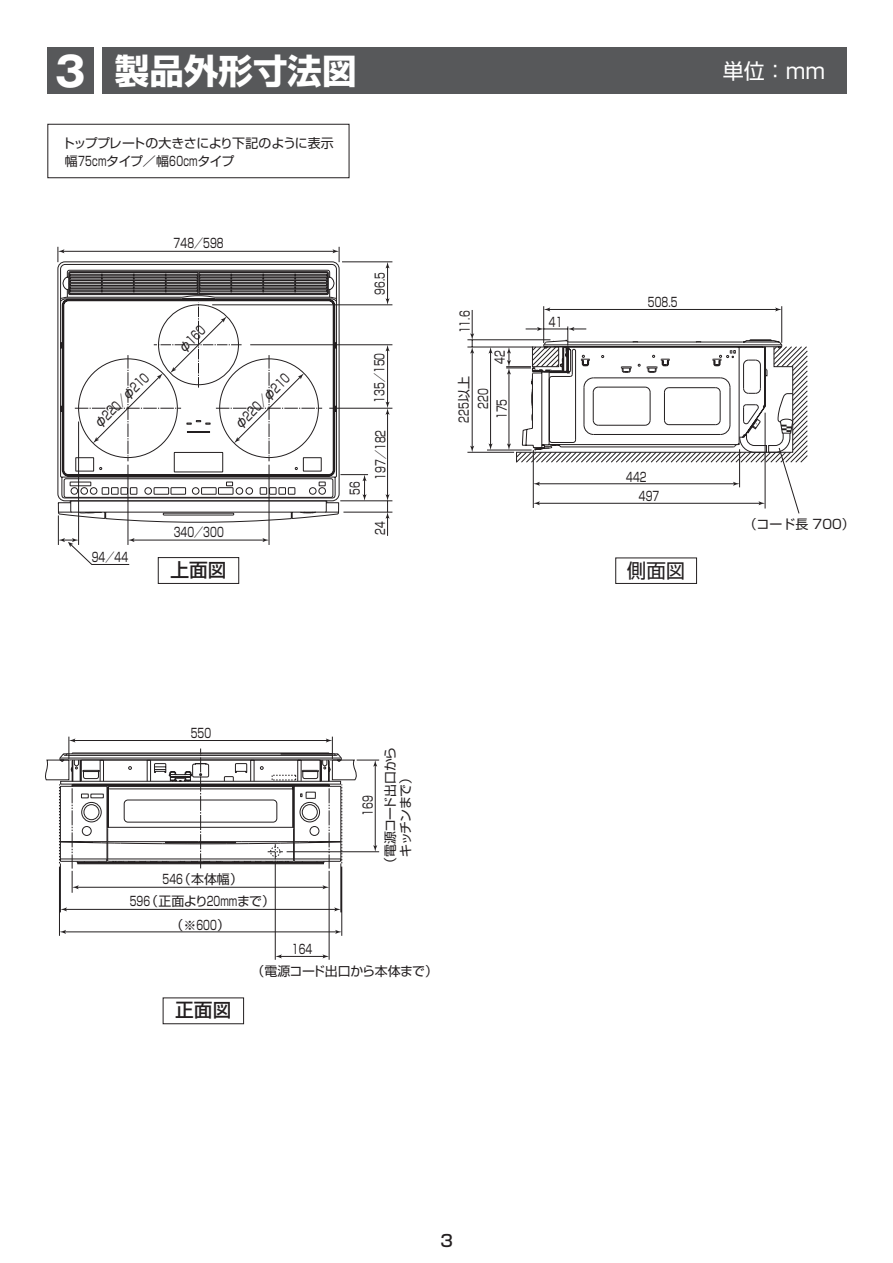
<style>
.page{position:relative;width:893px;height:1263px;background:#fff}
.page>*{position:absolute;margin:0;border:0;box-sizing:border-box;transform-origin:0 0}
.t1{font:700 34.5px "Shin Go";color:#fff}
.t2{font:21px "Shin Go";color:#fff}
.t3{font:19.5px "Shin Go";color:#231f20}
.t4{font:500 18.75px "Shin Go";color:#231f20}
.t5{font:500 16.5px "Shin Go";color:#231f20}
.t6{font:12.9px/19.5px "Shin Go";color:#231f20;scale:.7 1}
.t7{font:12.9px/18px "Shin Go";letter-spacing:-.03em;color:#231f20}
.t8{font:12.9px "Shin Go";color:#231f20}
.t9{font:12.9px/22.4px "Shin Go";letter-spacing:-.02em;color:#231f20;text-align:center;scale:.7 1}
.t10{font:12.75px "Shin Go";color:#231f20;scale:.7 1}
.s1{font-family:"Gothic MB101";font-size:40.5px}
</style>
<div class="page">
<div style="left:47px;top:47px;width:47px;height:47px;background:#57585a"></div>
<div style="left:102px;top:47px;width:744px;height:47px;background:#57585a"></div>
<div style="left:615px;top:558px;width:82px;height:26px;border:1px solid #231f20"></div>
<hr style="left:548px;top:309px;width:228px;height:1px;background:#231f20">
<svg style="left:544px;top:307px;width:6px;height:4px"></svg>
<svg style="left:775px;top:307px;width:6px;height:4px"></svg>
<hr style="left:543px;top:306px;width:1px;height:37px;background:#231f20">
<hr style="left:781px;top:306px;width:1px;height:37px;background:#231f20">
<hr style="left:490px;top:352px;width:1px;height:93px;background:#231f20">
<svg style="left:488px;top:443px;width:4px;height:7px"></svg>
<svg style="left:488px;top:348px;width:4px;height:6px"></svg>
<hr style="left:472px;top:352px;width:1px;height:95px;background:#231f20">
<svg style="left:470px;top:446px;width:4px;height:6px"></svg>
<hr style="left:467px;top:452px;width:47px;height:1px;background:#231f20">
<hr style="left:487px;top:450px;width:44px;height:1px;background:#231f20">
<hr style="left:467px;top:347px;width:66px;height:1px;background:#231f20">
<hr style="left:467px;top:340px;width:83px;height:1px;background:#231f20">
<svg style="left:470px;top:310px;width:4px;height:44px"></svg>
<svg style="left:506px;top:326px;width:301px;height:188px"></svg>
<div style="left:158px;top:557px;width:81px;height:27px;border:1px solid #231f20"></div>
<hr style="left:63px;top:251px;width:271px;height:1px;background:#231f20">
<svg style="left:58px;top:247px;width:6px;height:15px"></svg>
<svg style="left:332px;top:247px;width:8px;height:15px"></svg>
<hr style="left:387px;top:267px;width:1px;height:33px;background:#231f20">
<svg style="left:385px;top:298px;width:4px;height:7px"></svg>
<svg style="left:385px;top:263px;width:4px;height:5px"></svg>
<hr style="left:342px;top:262px;width:50px;height:1px;background:#231f20">
<hr style="left:212px;top:305px;width:180px;height:1px;background:#231f20">
<hr style="left:133px;top:540px;width:131px;height:1px;background:#231f20">
<svg style="left:262px;top:538px;width:7px;height:4px"></svg>
<hr style="left:269px;top:465px;width:1px;height:80px;background:#231f20">
<hr style="left:128px;top:465px;width:1px;height:80px;background:#231f20">
<hr style="left:58px;top:515px;width:1px;height:30px;background:#231f20">
<hr style="left:78px;top:422px;width:1px;height:123px;background:#231f20">
<hr style="left:387px;top:350px;width:1px;height:54px;background:#231f20">
<svg style="left:385px;top:346px;width:4px;height:5px"></svg>
<hr style="left:387px;top:412px;width:1px;height:85px;background:#231f20">
<svg style="left:385px;top:402px;width:4px;height:13px"></svg>
<hr style="left:250px;top:345px;width:142px;height:1px;background:#231f20">
<hr style="left:329px;top:408px;width:63px;height:1px;background:#231f20">
<svg style="left:340px;top:474px;width:28px;height:27px"></svg>
<hr style="left:340px;top:501px;width:52px;height:1px;background:#231f20">
<hr style="left:343px;top:512px;width:49px;height:1px;background:#231f20">
<svg style="left:385px;top:494px;width:4px;height:42px"></svg>
<svg style="left:59px;top:264px;width:280px;height:7px"></svg>
<svg style="left:58px;top:271px;width:281px;height:252px"></svg>
<svg style="left:75px;top:303px;width:247px;height:167px"></svg>
<div style="left:163px;top:998px;width:81px;height:26px;border:1px solid #231f20"></div>
<hr style="left:65px;top:909px;width:271px;height:1px;background:#231f20">
<svg style="left:61px;top:907px;width:6px;height:4px"></svg>
<svg style="left:334px;top:907px;width:6px;height:4px"></svg>
<hr style="left:64px;top:932px;width:273px;height:1px;background:#231f20">
<svg style="left:60px;top:930px;width:6px;height:4px"></svg>
<svg style="left:335px;top:930px;width:6px;height:4px"></svg>
<hr style="left:59px;top:867px;width:1px;height:69px;background:#231f20">
<hr style="left:60px;top:863px;width:1px;height:49px;background:#231f20">
<hr style="left:341px;top:867px;width:1px;height:69px;background:#231f20">
<hr style="left:340px;top:863px;width:1px;height:49px;background:#231f20">
<hr style="left:280px;top:956px;width:44px;height:1px;background:#231f20">
<svg style="left:276px;top:954px;width:6px;height:4px"></svg>
<svg style="left:322px;top:954px;width:7px;height:4px"></svg>
<hr style="left:329px;top:871px;width:1px;height:89px;background:#231f20">
<svg style="left:45px;top:737px;width:334px;height:156px"></svg>
<hr style="left:60px;top:758px;width:281px;height:1px;background:#231f20">
<hr style="left:275px;top:861px;width:1px;height:99px;background:#231f20">
<div style="left:124px;top:800px;width:153px;height:22px;border:1px solid #231f20;border-radius:4px"></div>
<div style="left:48px;top:124px;width:301px;height:54px;border:1px solid #231f20"></div>
<svg style="left:58px;top:538px;width:76px;height:27px"></svg>
<svg style="left:68px;top:271px;width:261px;height:24px;background:#585555"></svg>
<h1 class="t1" style="left:55px;top:58px;width:303px"><span class="s1">3</span> 製品外形寸法図</h1>
<p class="t7" style="left:62px;top:135px;width:273px">トッププレートの大きさにより下記のように表示幅75cmタイプ／幅60cmタイプ</p>
<p class="t6" style="left:174px;top:235px;width:73px">748／598</p>
<p class="t8" style="left:177px;top:347px;width:34px;rotate:-45deg">φ160</p>
<p class="t8" style="left:93px;top:423px;width:73px;rotate:-45deg">φ220／φ210</p>
<p class="t8" style="left:233px;top:423px;width:73px;rotate:-45deg">φ220／φ210</p>
<p class="t10" style="left:375px;top:295px;width:34px;rotate:-90deg">96.5</p>
<p class="t10" style="left:350px;top:495px;width:21px;rotate:-90deg">56</p>
<p class="t6" style="left:371px;top:403px;width:73px;rotate:-90deg">135／150</p>
<p class="t6" style="left:372px;top:480px;width:73px;rotate:-90deg">197／182</p>
<p class="t6" style="left:92px;top:549px;width:54px">94／44</p>
<p class="t6" style="left:174px;top:524px;width:73px">340／300</p>
<p class="t10" style="left:375px;top:535px;width:21px;rotate:-90deg">24</p>
<h3 class="t4" style="left:170px;top:563px;width:58px">上面図</h3>
<p class="t6" style="left:456px;top:333px;width:34px;rotate:-90deg">11.6</p>
<p class="t6" style="left:491px;top:364px;width:21px;rotate:-90deg">42</p>
<p class="t6" style="left:455px;top:423px;width:68px;rotate:-90deg">225以上</p>
<p class="t6" style="left:475px;top:409px;width:31px;rotate:-90deg">220</p>
<p class="t6" style="left:493px;top:419px;width:31px;rotate:-90deg">175</p>
<p class="t6" style="left:549px;top:314px;width:21px">41</p>
<p class="t6" style="left:191px;top:725px;width:31px">550</p>
<p class="t6" style="left:162px;top:871px;width:116px">546（本体幅）</p>
<p class="t6" style="left:130px;top:893px;width:209px">596（正面より20mmまで）</p>
<p class="t8" style="left:170px;top:920px;width:61px">（※600）</p>
<p class="t6" style="left:292px;top:941px;width:31px">164</p>
<p class="t9" style="left:358px;top:870px;width:178px;rotate:-90deg">169<br>（電源コード出口から</p>
<p class="t8" style="left:401px;top:857px;width:87px;rotate:-90deg">キッチンまで）</p>
<h3 class="t4" style="left:175px;top:1003px;width:58px">正面図</h3>
<p class="t7" style="left:251px;top:964px;width:188px">（電源コード出口から本体まで）</p>
<h2 class="t2" style="left:722px;top:63px;width:104px">単位：mm</h2>
<p class="t6" style="left:647px;top:294px;width:44px">508.5</p>
<p class="t6" style="left:639px;top:468px;width:31px;text-indent:-13px">442<br>497</p>
<h3 class="t3" style="left:627px;top:564px;width:60px">側面図</h3>
<p class="t8" style="left:743px;top:519px;width:113px">（コード長 700）</p>
<p class="t5" style="left:440px;top:1234px;width:14px">3</p>
</div>
